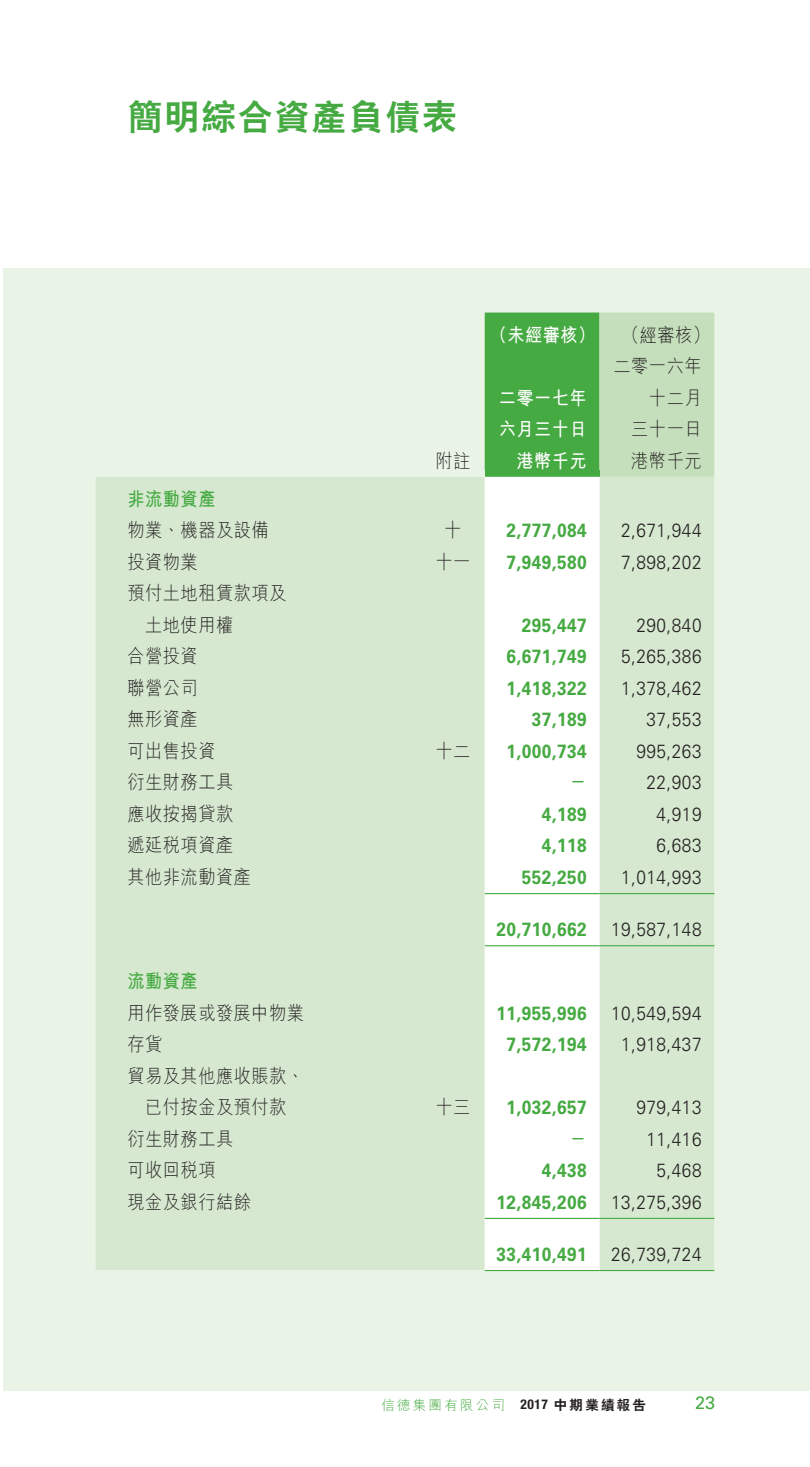
<style>
.page{position:relative;width:810px;height:1467px;background:#fff}
.page>*{position:absolute;margin:0;border:0;box-sizing:border-box;transform-origin:0 0}
.t1{font:800 34.88px "C Hei 2 HK";letter-spacing:.055em;color:#46aa42}
._1__內文{font:300 19.12px "Univers LT Std";letter-spacing:.03em;color:#231f20;scale:.9 1}
._1__內文-2{font:300 19.12px "M Hei HK";letter-spacing:.03em;color:#231f20;scale:.9 1}
._1__內文-3{font:700 19.12px "Univers LT Std";letter-spacing:.03em;color:#46aa42;scale:.9 1}
._1__內文-4{font:700 19.12px "M Hei HK";letter-spacing:.03em;color:#fff;scale:.9 1}
._1__內文-5{font:700 19.12px "M Hei HK";letter-spacing:.03em;color:#46aa42;scale:.9 1}
.t2{font:18px "Univers LT Std";color:#46aa42}
.t3{font:300 13.5px "M Hei HK";letter-spacing:.165em;color:#46aa42}
.s1{font-family:"Helvetica Neue LT Std";font-weight:700;font-stretch:condensed;color:#231f20}
.s2{font-family:"C Hei 2 HK";font-weight:800;color:#231f20}
</style>
<div class="page">
<div style="left:3px;top:268px;width:807px;height:1122px;background:#eaf4e6"></div>
<svg style="left:485px;top:313px;width:229px;height:164px;background:#87c580"></svg>
<div style="left:485px;top:470px;width:115px;height:7px;background:#46aa42"></div>
<div style="left:96px;top:477px;width:618px;height:793px;background:#d6e8d0"></div>
<div style="left:485px;top:477px;width:115px;height:793px;background:#fff"></div>
<hr style="left:485px;top:893px;width:115px;height:1px;background:#46aa42">
<hr style="left:600px;top:893px;width:114px;height:1px;background:#46aa42">
<hr style="left:485px;top:945px;width:115px;height:1px;background:#46aa42">
<hr style="left:600px;top:945px;width:114px;height:1px;background:#46aa42">
<hr style="left:485px;top:1218px;width:115px;height:1px;background:#46aa42">
<hr style="left:600px;top:1218px;width:114px;height:1px;background:#46aa42">
<hr style="left:485px;top:1270px;width:115px;height:1px;background:#46aa42">
<hr style="left:600px;top:1270px;width:114px;height:1px;background:#46aa42">
<h1 class="t1" style="left:128px;top:100px;width:331px">簡明綜合資產負債表</h1>
<p class="_1__內文-4" style="left:490px;top:321px;width:119px">（未經審核）</p>
<p class="_1__內文-2" style="left:622px;top:325px;width:99px">（經審核）</p>
<p class="_1__內文-2" style="left:614px;top:356px;width:99px">二零一六年</p>
<p class="_1__內文-4" style="left:499px;top:384px;width:99px">二零一七年</p>
<p class="_1__內文-4" style="left:499px;top:415px;width:99px">六月三十日</p>
<p class="_1__內文-2" style="left:649px;top:388px;width:60px">十二月</p>
<p class="_1__內文-2" style="left:631px;top:419px;width:80px">三十一日</p>
<p class="_1__內文-2" style="left:435px;top:451px;width:40px">附註</p>
<p class="_1__內文-4" style="left:516px;top:447px;width:80px">港幣千元</p>
<p class="_1__內文-2" style="left:631px;top:451px;width:80px">港幣千元</p>
<p class="_1__內文-5" style="left:128px;top:485px;width:99px">非流動資產</p>
<p class="_1__內文-2" style="left:128px;top:521px;width:158px">物業、機器及設備</p>
<p class="_1__內文-2" style="left:444px;top:521px;width:21px">十</p>
<p class="_1__內文-3" style="left:506px;top:519px;width:91px">2,777,084</p>
<p class="_1__內文" style="left:621px;top:519px;width:91px">2,671,944</p>
<p class="_1__內文-2" style="left:128px;top:552px;width:80px">投資物業</p>
<p class="_1__內文-2" style="left:435px;top:552px;width:40px">十一</p>
<p class="_1__內文-3" style="left:506px;top:551px;width:91px">7,949,580</p>
<p class="_1__內文" style="left:621px;top:551px;width:91px">7,898,202</p>
<p class="_1__內文-2" style="left:128px;top:584px;width:178px">預付土地租賃款項及</p>
<p class="_1__內文-2" style="left:145px;top:615px;width:99px">土地使用權</p>
<p class="_1__內文-3" style="left:522px;top:614px;width:74px">295,447</p>
<p class="_1__內文" style="left:636px;top:614px;width:74px">290,840</p>
<p class="_1__內文-2" style="left:128px;top:647px;width:80px">合營投資</p>
<p class="_1__內文-3" style="left:506px;top:645px;width:91px">6,671,749</p>
<p class="_1__內文" style="left:621px;top:645px;width:91px">5,265,386</p>
<p class="_1__內文-2" style="left:128px;top:678px;width:80px">聯營公司</p>
<p class="_1__內文-3" style="left:506px;top:677px;width:91px">1,418,322</p>
<p class="_1__內文" style="left:621px;top:677px;width:91px">1,378,462</p>
<p class="_1__內文-2" style="left:128px;top:710px;width:80px">無形資產</p>
<p class="_1__內文-3" style="left:532px;top:708px;width:63px">37,189</p>
<p class="_1__內文" style="left:647px;top:708px;width:63px">37,553</p>
<p class="_1__內文-2" style="left:128px;top:741px;width:99px">可出售投資</p>
<p class="_1__內文-2" style="left:435px;top:741px;width:40px">十二</p>
<p class="_1__內文-3" style="left:506px;top:740px;width:91px">1,000,734</p>
<p class="_1__內文" style="left:636px;top:740px;width:74px">995,263</p>
<p class="_1__內文-2" style="left:128px;top:773px;width:119px">衍生財務工具</p>
<p class="_1__內文-5" style="left:570px;top:768px;width:21px">－</p>
<p class="_1__內文" style="left:647px;top:771px;width:63px">22,903</p>
<p class="_1__內文-2" style="left:128px;top:804px;width:119px">應收按揭貸款</p>
<p class="_1__內文-3" style="left:542px;top:803px;width:51px">4,189</p>
<p class="_1__內文" style="left:657px;top:803px;width:51px">4,919</p>
<p class="_1__內文-2" style="left:128px;top:836px;width:119px">遞延稅項資產</p>
<p class="_1__內文-3" style="left:542px;top:834px;width:51px">4,118</p>
<p class="_1__內文" style="left:657px;top:834px;width:51px">6,683</p>
<p class="_1__內文-2" style="left:128px;top:867px;width:139px">其他非流動資產</p>
<p class="_1__內文-3" style="left:522px;top:866px;width:74px">552,250</p>
<p class="_1__內文" style="left:621px;top:866px;width:91px">1,014,993</p>
<p class="_1__內文-3" style="left:496px;top:918px;width:102px">20,710,662</p>
<p class="_1__內文" style="left:611px;top:918px;width:102px">19,587,148</p>
<p class="_1__內文-5" style="left:128px;top:967px;width:80px">流動資產</p>
<p class="_1__內文-2" style="left:128px;top:1003px;width:198px">用作發展或發展中物業</p>
<p class="_1__內文-3" style="left:496px;top:1002px;width:102px">11,955,996</p>
<p class="_1__內文" style="left:611px;top:1001px;width:102px">10,549,594</p>
<p class="_1__內文-2" style="left:128px;top:1034px;width:40px">存貨</p>
<p class="_1__內文-3" style="left:506px;top:1033px;width:91px">7,572,194</p>
<p class="_1__內文" style="left:621px;top:1033px;width:91px">1,918,437</p>
<p class="_1__內文-2" style="left:128px;top:1066px;width:198px">貿易及其他應收賬款、</p>
<p class="_1__內文-2" style="left:145px;top:1097px;width:158px">已付按金及預付款</p>
<p class="_1__內文-2" style="left:435px;top:1097px;width:40px">十三</p>
<p class="_1__內文-3" style="left:506px;top:1096px;width:91px">1,032,657</p>
<p class="_1__內文" style="left:636px;top:1096px;width:74px">979,413</p>
<p class="_1__內文-2" style="left:128px;top:1129px;width:119px">衍生財務工具</p>
<p class="_1__內文-5" style="left:570px;top:1125px;width:21px">－</p>
<p class="_1__內文" style="left:647px;top:1127px;width:63px">11,416</p>
<p class="_1__內文-2" style="left:128px;top:1160px;width:99px">可收回稅項</p>
<p class="_1__內文-3" style="left:542px;top:1159px;width:51px">4,438</p>
<p class="_1__內文" style="left:657px;top:1159px;width:51px">5,468</p>
<p class="_1__內文-2" style="left:128px;top:1192px;width:139px">現金及銀行結餘</p>
<p class="_1__內文-3" style="left:496px;top:1191px;width:102px">12,845,206</p>
<p class="_1__內文" style="left:611px;top:1190px;width:102px">13,275,396</p>
<p class="_1__內文-3" style="left:496px;top:1243px;width:102px">33,410,491</p>
<p class="_1__內文" style="left:611px;top:1242px;width:102px">26,739,724</p>
<p class="t3" style="left:381px;top:1398px;width:266px">信德集團有限公司 <span class="s1">2017</span> <span class="s2">中期業績報告</span></p>
<p class="t2" style="left:695px;top:1392px;width:22px">23</p>
</div>
